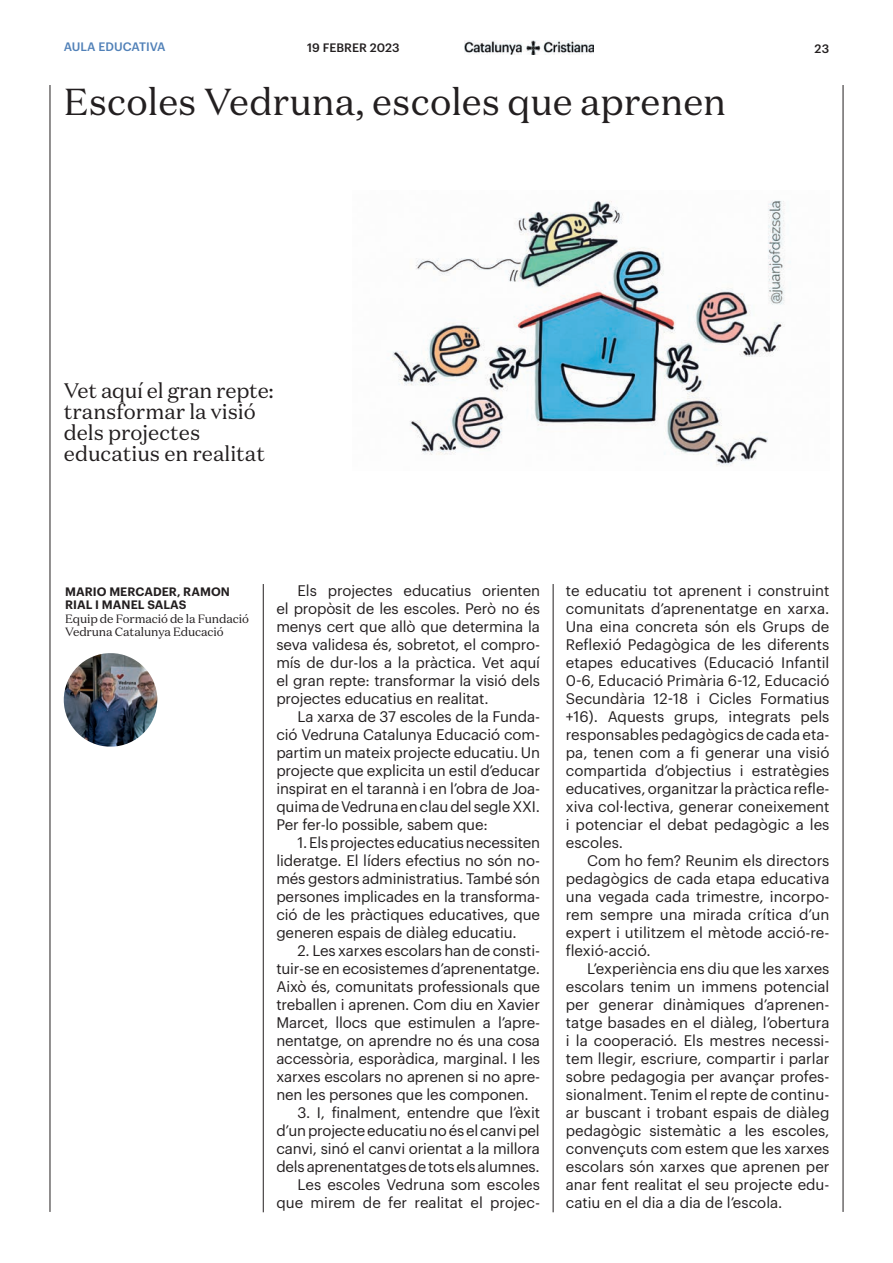
<style>
.page{position:relative;width:893px;height:1263px;background:#fff}
.page>*{position:absolute;margin:0;border:0;box-sizing:border-box;transform-origin:0 0}
.t1{font:37.5px "Domaine Text";color:#231f20}
.t2{font:21px/21px "Domaine Text";color:#231f20}
.t3{font:15px/18px "Graphik";letter-spacing:-.01em;color:#231f20;text-align:justify}
.t4{font:12px/13.5px "Domaine Text";letter-spacing:-.01em;color:#231f20}
.t5{font:600 12px/13.5px "Graphik";letter-spacing:.005em;color:#231f20}
.t6{font:500 12px "Graphik";color:#231f20}
.t7{font:500 12px "Graphik";color:#5181b8}
</style>
<div class="page">
<hr style="left:50px;top:85px;width:1px;height:1127px;background:#231f20">
<hr style="left:843px;top:85px;width:1px;height:1127px;background:#231f20">
<img style="left:392px;top:200px;width:393px;height:266px">
<hr style="left:263px;top:584px;width:1px;height:628px;background:#231f20">
<hr style="left:553px;top:584px;width:1px;height:628px;background:#231f20">
<img style="left:64px;top:653px;width:93px;height:94px;border-radius:47px">
<img style="left:464px;top:41px;width:130px;height:14px">
<p class="t7" style="left:64px;top:38px;width:103px">AULA EDUCATIVA</p>
<p class="t6" style="left:814px;top:39px;width:16px">23</p>
<p class="t6" style="left:307px;top:38px;width:94px">19 FEBRER 2023</p>
<h1 class="t1" style="left:64px;top:78px;width:664px">Escoles Vedruna, escoles que aprenen</h1>
<h2 class="t2" style="left:64px;top:380px;width:212px">Vet aquí el gran repte: transformar la visió dels projectes educatius en realitat</h2>
<p class="t5" style="left:65px;top:583px;width:166px">MARIO MERCADER, RAMON<br>RIAL I MANEL SALAS</p>
<p class="t4" style="left:65px;top:611px;width:185px">Equip de Formació de la Fundació<br>Vedruna Catalunya Educació</p>
<p class="t3" style="left:276px;top:581px;width:265px;text-indent:21px">Els projectes educatius orienten el propòsit de les escoles. Però no és menys cert que allò que determina la seva validesa és, sobretot, el compro&shy;mís de dur-los a la pràctica. Vet aquí el gran repte: transformar la visió dels projectes educatius en realitat.</p>
<p class="t3" style="left:276px;top:707px;width:265px;text-indent:21px">La xarxa de 37 escoles de la Funda&shy;ció Vedruna Catalunya Educació com&shy;partim un mateix projecte educatiu. Un projecte que explicita un estil d’educar inspirat en el tarannà i en l’obra de Joa&shy;quima de Vedruna en clau del segle XXI.<br>Per fer-lo possible, sabem que:</p>
<p class="t3" style="left:276px;top:833px;width:265px;text-indent:21px">1. Els projectes educatius necessiten lideratge. El líders efectius no són no&shy;més gestors administratius. També són persones implicades en la transforma&shy;ció de les pràctiques educatives, que generen espais de diàleg educatiu.</p>
<p class="t3" style="left:276px;top:941px;width:265px;text-indent:21px">2. Les xarxes escolars han de consti&shy;tuir-se en ecosistemes d’aprenentatge.<br>Això és, comunitats professionals que treballen i aprenen. Com diu en Xavier Marcet, llocs que estimulen a l’apre&shy;nentatge, on aprendre no és una cosa accessòria, esporàdica, marginal. I les xarxes escolars no aprenen si no apre&shy;nen les persones que les componen.</p>
<p class="t3" style="left:276px;top:1103px;width:265px;text-align:right">3. I, finalment, entendre que l’èxit d’un projecte educatiu no és el canvi pel canvi, sinó el canvi orientat a la millora dels aprenentatges de tots els alumnes.<br>Les escoles Vedruna som escoles que mirem de fer realitat el projec-</p>
<p class="t3" style="left:566px;top:581px;width:265px">te educatiu tot aprenent i construint comunitats d’aprenentatge en xarxa.<br>Una eina concreta són els Grups de Reflexió Pedagògica de les diferents etapes educatives (Educació Infantil 0-6, Educació Primària 6-12, Educació Secundària 12-18 i Cicles Formatius +16). Aquests grups, integrats pels responsables pedagògics de cada eta&shy;pa, tenen com a fi generar una visió compartida d’objectius i estratègies educatives, organitzar la pràctica refle&shy;xiva col·lectiva, generar coneixement i potenciar el debat pedagògic a les escoles.</p>
<p class="t3" style="left:566px;top:851px;width:265px;text-indent:21px">Com ho fem? Reunim els directors pedagògics de cada etapa educativa una vegada cada trimestre, incorpo&shy;rem sempre una mirada crítica d’un expert i utilitzem el mètode acció-re&shy;flexió-acció.</p>
<p class="t3" style="left:566px;top:959px;width:265px;text-indent:21px">L’experiència ens diu que les xarxes escolars tenim un immens potencial per generar dinàmiques d’aprenen&shy;tatge basades en el diàleg, l’obertura i la cooperació. Els mestres necessi&shy;tem llegir, escriure, compartir i parlar sobre pedagogia per avançar profes&shy;sionalment. Tenim el repte de continu&shy;ar buscant i trobant espais de diàleg pedagògic sistemàtic a les escoles, convençuts com estem que les xarxes escolars són xarxes que aprenen per anar fent realitat el seu projecte edu&shy;catiu en el dia a dia de l’escola.</p>
</div>
